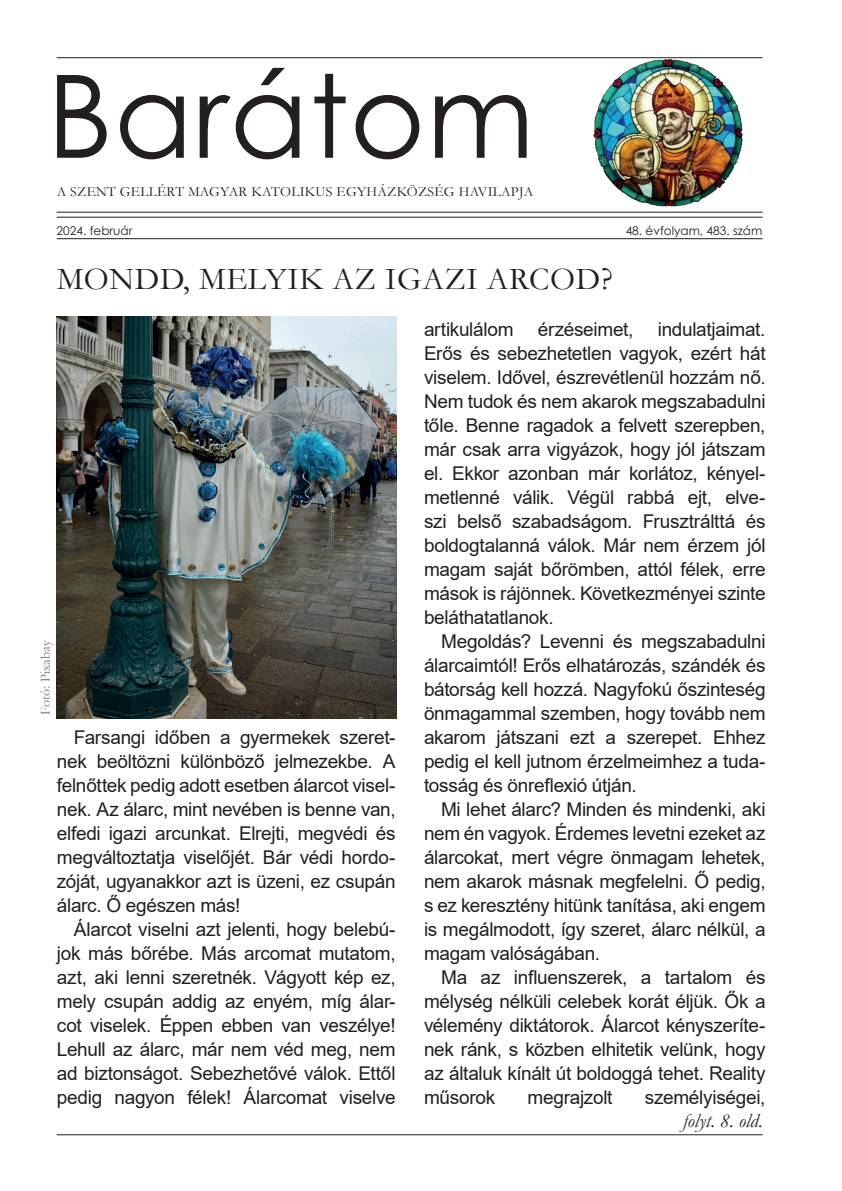
<style>
.page{position:relative;width:842px;height:1191px;background:#fff}
.page>*{position:absolute;margin:0;border:0;box-sizing:border-box;transform-origin:0 0}
.t1{font:115.2px "Century Gothic";letter-spacing:.01em;color:#231f20}
.t2{font:32px "Garamond";letter-spacing:.02em;color:#231f20}
.t3{font:italic 20px "Garamond";color:#231f20}
.t4{font:19px/24px "Arial";letter-spacing:-.015em;color:#231f20;text-align:justify}
.t5{font:14px "Garamond";letter-spacing:.02em;color:#231f20}
.t6{font:14px "Garamond";color:#75797b}
.t7{font:12px "Century Gothic";color:#231f20}
</style>
<div class="page">
<img style="left:592px;top:58px;width:152px;height:149px">
<hr style="left:57px;top:212px;width:706px;height:1px;background:#231f20">
<hr style="left:57px;top:217px;width:706px;height:1px;background:#231f20">
<hr style="left:57px;top:238px;width:706px;height:1px;background:#231f20">
<hr style="left:57px;top:1134px;width:706px;height:1px;background:#231f20">
<hr style="left:57px;top:57px;width:706px;height:1px;background:#231f20">
<img style="left:56px;top:316px;width:340px;height:403px">
<h1 class="t1" style="left:47px;top:36px;width:489px">Barátom</h1>
<p class="t5" style="left:57px;top:183px;width:478px">A SZENT GELLÉRT MAGYAR KATOLIKUS EGYHÁZKÖZSÉG HAVILAPJA</p>
<p class="t7" style="left:57px;top:222px;width:77px">2024. február</p>
<p class="t7" style="left:626px;top:222px;width:138px">48. évfolyam, 483. szám</p>
<h2 class="t2" style="left:57px;top:258px;width:558px">MONDD, MELYIK AZ IGAZI ARCOD?</h2>
<p class="t6" style="left:36px;top:714px;width:76px;rotate:-90deg">Fotó: Pixabay</p>
<p class="t4" style="left:57px;top:725px;width:340px;text-indent:17px">Farsangi időben a gyermekek szeret&shy;nek beöltözni különböző jelmezekbe. A felnőttek pedig adott esetben álarcot visel&shy;nek. Az álarc, mint nevében is benne van, elfedi igazi arcunkat. Elrejti, megvédi és megváltoztatja viselőjét. Bár védi hordo&shy;zóját, ugyanakkor azt is üzeni, ez csupán álarc. Ő egészen más!</p>
<p class="t4" style="left:57px;top:917px;width:340px;text-indent:17px">Álarcot viselni azt jelenti, hogy belebú&shy;jok más bőrébe. Más arcomat mutatom, azt, aki lenni szeretnék. Vágyott kép ez, mely csupán addig az enyém, míg álar&shy;cot viselek. Éppen ebben van veszélye!<br>Lehull az álarc, már nem véd meg, nem ad biztonságot. Sebezhetővé válok. Ettől pedig nagyon félek! Álarcomat viselve</p>
<p class="t4" style="left:424px;top:317px;width:91px">artikulálom</p>
<p class="t4" style="left:538px;top:317px;width:97px">érzéseimet,</p>
<p class="t4" style="left:424px;top:317px;width:343px;text-indent:234px">indulatjaimat.<br>Erős és sebezhetetlen vagyok, ezért hát viselem. Idővel, észrevétlenül hozzám nő.<br>Nem tudok és nem akarok megszabadulni tőle. Benne ragadok a felvett szerepben, már csak arra vigyázok, hogy jól játszam el. Ekkor azonban már korlátoz, kényel&shy;metlenné válik. Végül rabbá ejt, elve&shy;szi belső szabadságom. Frusztrálttá és boldogtalanná válok. Már nem érzem jól magam saját bőrömben, attól félek, erre mások is rájönnek. Következményei szinte beláthatatlanok.</p>
<p class="t4" style="left:424px;top:629px;width:343px;text-indent:17px">Megoldás? Levenni és megszabadulni álarcaimtól! Erős elhatározás, szándék és bátorság kell hozzá. Nagyfokú őszinteség önmagammal szemben, hogy tovább nem akarom játszani ezt a szerepet. Ehhez pedig el kell jutnom érzelmeimhez a tuda&shy;tosság és önreflexió útján.</p>
<p class="t4" style="left:424px;top:797px;width:343px;text-indent:17px">Mi lehet álarc? Minden és mindenki, aki nem én vagyok. Érdemes levetni ezeket az álarcokat, mert végre önmagam lehetek, nem akarok másnak megfelelni. Ő pedig, s ez keresztény hitünk tanítása, aki engem is megálmodott, így szeret, álarc nélkül, a magam valóságában.</p>
<p class="t4" style="left:424px;top:965px;width:343px;text-indent:17px">Ma az influenszerek, a tartalom és mélység nélküli celebek korát éljük. Ők a vélemény diktátorok. Álarcot kényszeríte&shy;nek ránk, s közben elhitetik velünk, hogy az általuk kínált út boldoggá tehet. Reality műsorok</p>
<p class="t4" style="left:528px;top:1085px;width:86px">megrajzolt</p>
<p class="t4" style="left:645px;top:1085px;width:122px">személyiségei,</p>
<p class="t3" style="left:683px;top:1107px;width:81px">folyt. 8. old.</p>
</div>
